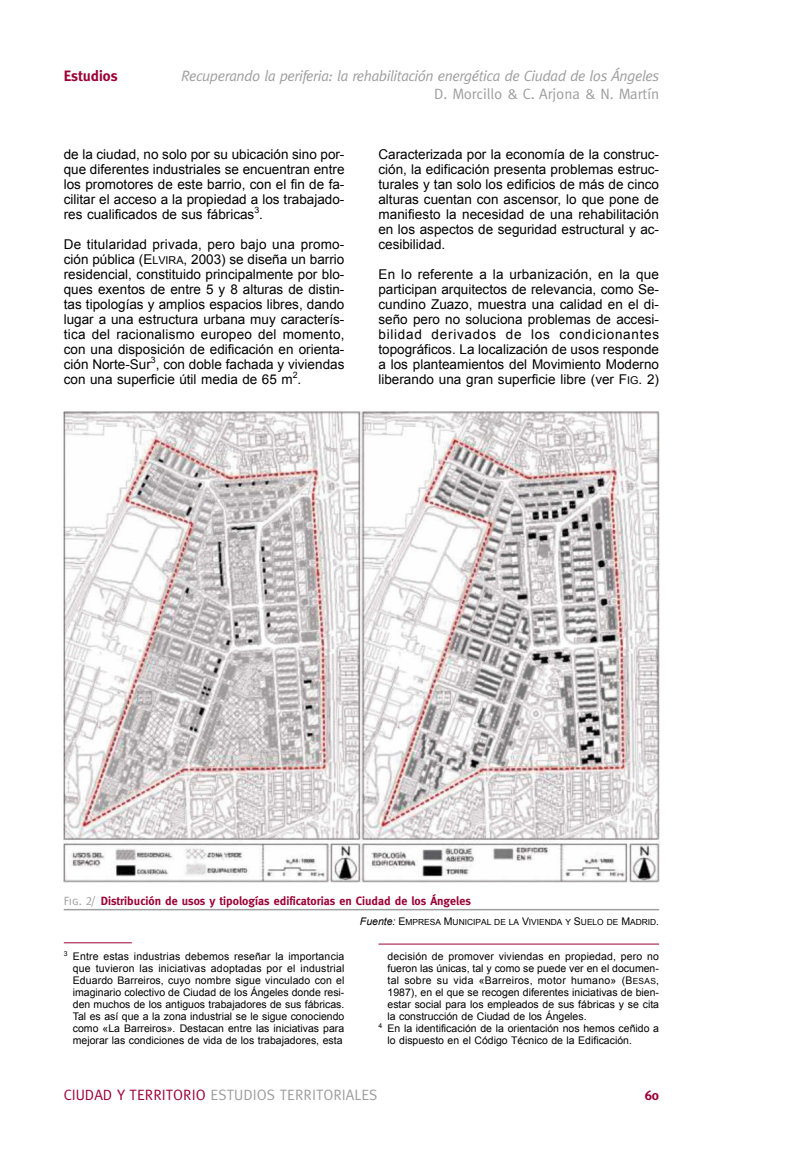
<style>
.page{position:relative;width:808px;height:1149px;background:#fff}
.page>*{position:absolute;margin:0;border:0;box-sizing:border-box;transform-origin:0 0}
.t1{font:italic 15px "Meta";letter-spacing:-.03em;color:#9e9e9e}
.t2{font:15px "Meta";color:#9e9e9e}
.t3{font:700 15px "Meta";color:#9b0337}
.t4{font:13.5px/15px "Arial";color:#000;text-align:justify}
.t5{font:700 13.5px "Meta";color:#9b0337}
.t6{font:700 12px "Meta";color:#9b0337}
.t7{font:10.5px/12px "Arial";color:#000;text-align:justify}
.t8{font:10.5px "Arial";letter-spacing:.025em;color:#000}
.t9{font:8.4px "Arial MT SC800";color:#000}
.s1{font-family:"Arial MT SC800"}
.s2{font-family:"Arial MT SC800";font-size:10.8px}
.s3{font-family:"Meta Caps";font-weight:400;color:#9e9e9e}
.s4{font-family:"Arial";font-style:italic;font-size:10.5px}
.s5{font-size:10.5px}
.s6{font-family:"Arial MT SC800";font-size:8.4px}
.s7{color:#9b0337}
</style>
<div class="page">
<hr style="left:64px;top:942px;width:68px;height:1px;background:#9b0337">
<hr style="left:378px;top:943px;width:281px;height:1px;background:#9b0337">
<hr style="left:64px;top:908px;width:595px;height:2px;background:#9e9e9e">
<img style="left:64px;top:411px;width:595px;height:471px">
<p class="t3" style="left:64px;top:67px;width:55px">Estudios</p>
<p class="t1" style="left:181px;top:67px;width:479px">Recuperando la periferia: la rehabilitación energética de Ciudad de los Ángeles</p>
<p class="t2" style="left:434px;top:85px;width:226px">D. Morcillo &amp; C. Arjona &amp; N. Martín</p>
<p class="t4" style="left:64px;top:146px;width:282px">de la ciudad, no solo por su ubicación sino por&shy;que diferentes industriales se encuentran entre los promotores de este barrio, con el fin de fa&shy;cilitar el acceso a la propiedad a los trabajado&shy;res cualificados de sus fábricas<sup>3</sup>.</p>
<p class="t4" style="left:64px;top:236px;width:282px">De titularidad privada, pero bajo una promo&shy;ción pública (<span class="s1">E</span><span class="s2">LVIRA</span><span class="s1">,</span> 2003) se diseña un barrio residencial, constituido principalmente por blo&shy;ques exentos de entre 5 y 8 alturas de distin&shy;tas tipologías y amplios espacios libres, dando lugar a una estructura urbana muy caracterís&shy;tica del racionalismo europeo del momento, con una disposición de edificación en orienta&shy;ción Norte-Sur<sup>3</sup>, con doble fachada y viviendas con una superficie útil media de 65 m<sup>2</sup>.</p>
<p class="t4" style="left:378px;top:146px;width:282px">Caracterizada por la economía de la construc&shy;ción, la edificación presenta problemas estruc&shy;turales y tan solo los edificios de más de cinco alturas cuentan con ascensor, lo que pone de manifiesto la necesidad de una rehabilitación en los aspectos de seguridad estructural y ac&shy;cesibilidad.</p>
<p class="t4" style="left:378px;top:266px;width:282px">En lo referente a la urbanización, en la que participan arquitectos de relevancia, como Se&shy;cundino Zuazo, muestra una calidad en el di&shy;seño pero no soluciona problemas de accesi&shy;bilidad derivados de los condicionantes topográficos. La localización de usos responde a los planteamientos del Movimiento Moderno liberando una gran superficie libre (ver <span class="s1">F</span><span class="s2">IG</span><span class="s1">.</span> 2)</p>
<p class="t6" style="left:64px;top:893px;width:409px"><span class="s3">Fig. 2/</span> Distribución de usos y tipologías edificatorias en Ciudad de los Ángeles</p>
<p class="t9" style="left:360px;top:915px;width:301px"><span class="s4">Fuente:</span> <span class="s5">E</span>MPRESA <span class="s5">M</span>UNICIPAL DE LA <span class="s5">V</span>IVIENDA Y <span class="s5">S</span>UELO DE <span class="s5">M</span>ADRID<span class="s5">.</span></p>
<p class="t7" style="left:73px;top:950px;width:273px;text-indent:-9px"><sup>3</sup> Entre estas industrias debemos reseñar la importancia que tuvieron las iniciativas adoptadas por el industrial Eduardo Barreiros, cuyo nombre sigue vinculado con el imaginario colectivo de Ciudad de los Ángeles donde resi&shy;den muchos de los antiguos trabajadores de sus fábricas.<br>Tal es así que a la zona industrial se le sigue conociendo como «La Barreiros». Destacan entre las iniciativas para mejorar las condiciones de vida de los trabajadores, esta</p>
<p class="t7" style="left:387px;top:950px;width:273px">decisión de promover viviendas en propiedad, pero no</p>
<p class="t7" style="left:387px;top:962px;width:273px">fueron las únicas, tal y como se puede ver en el documen-</p>
<p class="t8" style="left:387px;top:973px;width:273px">tal sobre su vida «Barreiros, motor humano» (<span class="s1">B</span><span class="s6">ESAS</span><span class="s1">,</span></p>
<p class="t7" style="left:387px;top:986px;width:273px">1987), en el que se recogen diferentes iniciativas de bien-</p>
<p class="t7" style="left:387px;top:998px;width:273px">estar social para los empleados de sus fábricas y se cita</p>
<p class="t7" style="left:387px;top:1010px;width:201px">la construcción de Ciudad de los Ángeles.</p>
<p class="t7" style="left:378px;top:1022px;width:282px"><sup>4</sup> En la identificación de la orientación nos hemos ceñido a</p>
<p class="t7" style="left:387px;top:1034px;width:246px">lo dispuesto en el Código Técnico de la Edificación.</p>
<p class="t2" style="left:64px;top:1085px;width:315px"><span class="s7">CIUDAD Y TERRITORIO</span> ESTUDIOS TERRITORIALES</p>
<p class="t5" style="left:645px;top:1086px;width:16px">60</p>
</div>
